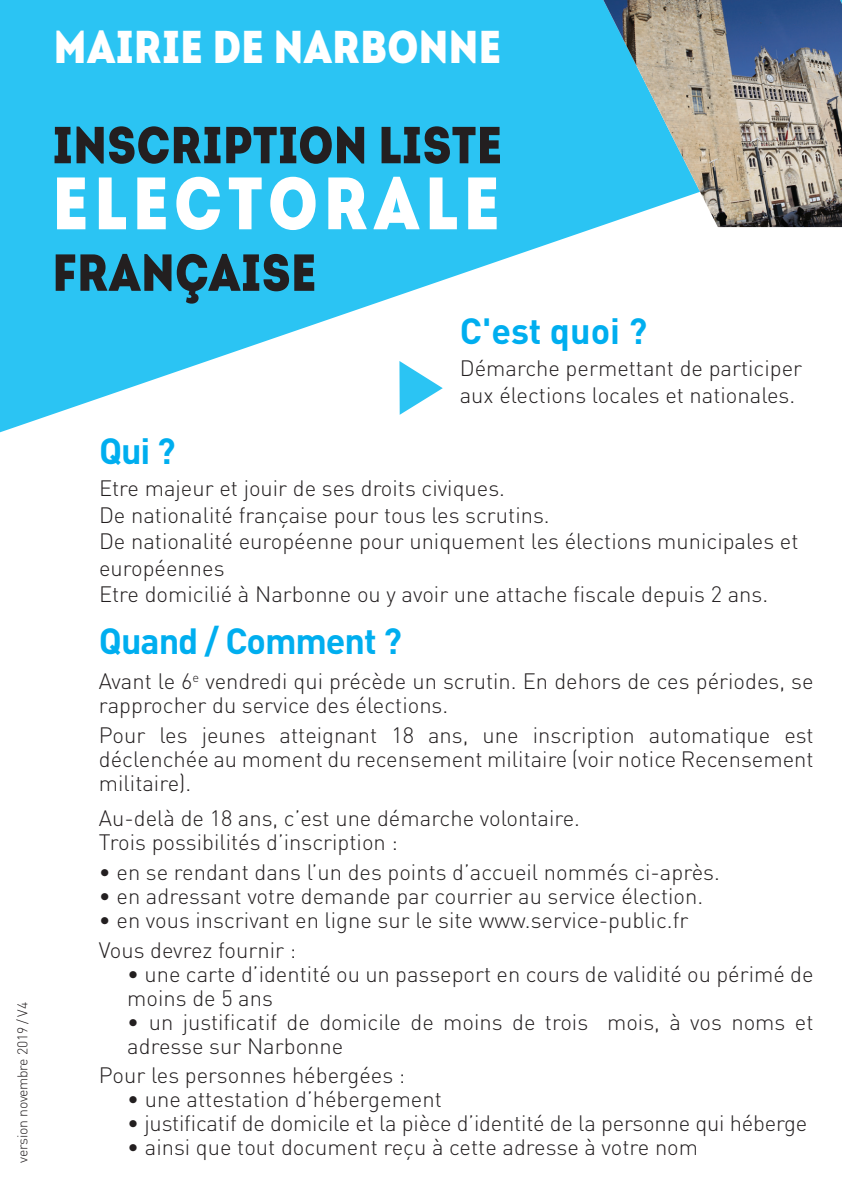
<style>
.page{position:relative;width:842px;height:1191px;background:#fff}
.page>*{position:absolute;margin:0;border:0;box-sizing:border-box;transform-origin:0 0}
.t1{font:74px "Intro Cond Black Free";letter-spacing:.08em;color:#fff}
.t2{font:52px "Intro Cond Black Free";letter-spacing:.01em;color:#231f20}
.t3{font:46px "Intro Cond Black Free";letter-spacing:.01em;color:#fff}
.t4{font:700 36px "DIN";letter-spacing:-.03em;color:#00aeef}
.t5{font:300 22px/24px "DIN Pro";color:#231f20}
.t6{font:300 14px "DIN";letter-spacing:-.02em;color:#231f20}
</style>
<div class="page">
<svg style="left:0;top:0;width:842px;height:433px;fill:#2bc4f3"></svg>
<img style="left:603px;top:0;width:239px;height:227px">
<svg style="left:399px;top:361px;width:44px;height:54px"></svg>
<p class="t6" style="left:14px;top:1162px;width:162px;rotate:-90deg">version novembre 2019 / V4</p>
<h3 class="t3" style="left:54px;top:15px;width:449px">MAIRIE DE NARBONNE</h3>
<h2 class="t2" style="left:53px;top:110px;width:451px">INSCRIPTION LISTE</h2>
<h1 class="t1" style="left:53px;top:153px;width:449px">ELECTORALE</h1>
<h2 class="t2" style="left:53px;top:237px;width:265px">FRANÇAISE</h2>
<h3 class="t4" style="left:460px;top:307px;width:189px">C'est quoi ?</h3>
<p class="t5" style="left:460px;top:354px;width:344px;line-height:26.4px">Démarche permettant de participer aux élections locales et nationales.</p>
<h3 class="t4" style="left:99px;top:428px;width:78px">Qui ?</h3>
<p class="t5" style="left:99px;top:474px;width:701px;line-height:26.4px">Etre majeur et jouir de ses droits civiques.<br>De nationalité française pour tous les scrutins.<br>De nationalité européenne pour uniquement les élections municipales et européennes<br>Etre domicilié à Narbonne ou y avoir une attache fiscale depuis 2 ans.</p>
<h3 class="t4" style="left:99px;top:617px;width:304px">Quand / Comment ?</h3>
<p class="t5" style="left:99px;top:668px;width:716px">Avant le 6<sup>e</sup> vendredi qui précède un scrutin. En dehors de ces périodes, se rapprocher du service des élections.</p>
<p class="t5" style="left:99px;top:722px;width:716px;text-align:justify">Pour les jeunes atteignant 18 ans, une inscription automatique est déclenchée au moment du recensement militaire (voir notice Recensement militaire).</p>
<p class="t5" style="left:99px;top:805px;width:483px">Au-delà de 18 ans, c’est une démarche volontaire.<br>Trois possibilités d’inscription :</p>
<p class="t5" style="left:99px;top:859px;width:622px">• en se rendant dans l’un des points d’accueil nommés ci-après.</p>
<p class="t5" style="left:99px;top:883px;width:606px">• en adressant votre demande par courrier au service élection.</p>
<p class="t5" style="left:99px;top:904px;width:591px;line-height:29.6px">• en vous inscrivant en ligne sur le site www.service-public.fr<br>Vous devrez fournir :</p>
<p class="t5" style="left:127px;top:960px;width:688px">• une carte d’identité ou un passeport en cours de validité ou périmé de moins de 5 ans</p>
<p class="t5" style="left:127px;top:1008px;width:688px">• un justificatif de domicile de moins de trois mois, à vos noms et adresse sur Narbonne</p>
<p class="t5" style="left:99px;top:1062px;width:308px">Pour les personnes hébergées :</p>
<p class="t5" style="left:127px;top:1086px;width:316px">• une attestation d’hébergement</p>
<p class="t5" style="left:127px;top:1110px;width:681px">• justificatif de domicile et la pièce d’identité de la personne qui héberge</p>
<p class="t5" style="left:127px;top:1134px;width:572px">• ainsi que tout document reçu à cette adresse à votre nom</p>
</div>
